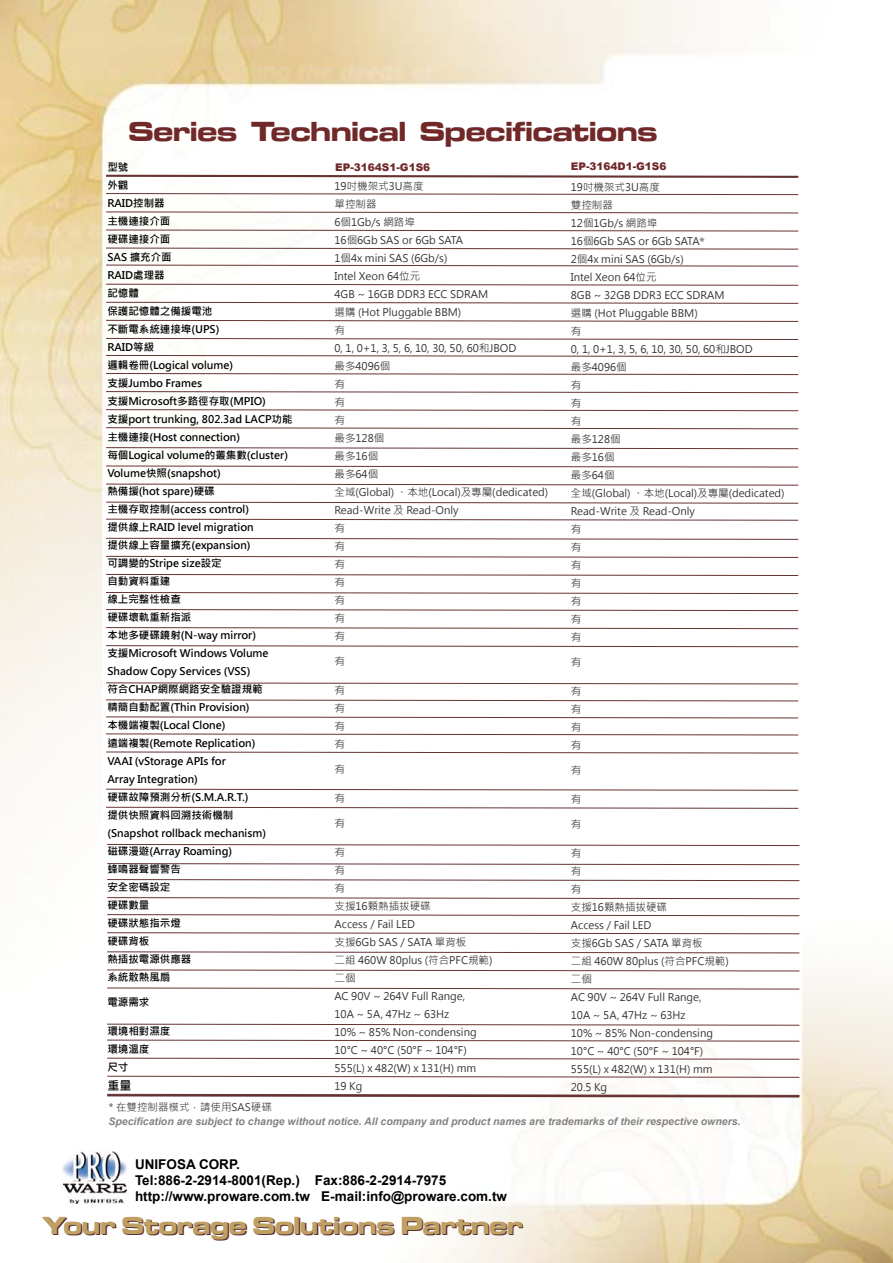
<style>
.page{position:relative;width:893px;height:1263px;background:#fff}
.page>*{position:absolute;margin:0;border:0;box-sizing:border-box;transform-origin:0 0}
.t1{font:28.5px "Microgramma D Bold Exte";color:#702829}
.t2{font:25.5px "Microgramma D Bold Exte";color:#592f34}
.t3{font:700 13.5px/16.2px "Arial";color:#000}
.t4{font:700 12px "Microsoft Jheng Hei";color:#000}
.t5{font:10.5px/18px "Microsoft Jheng Hei";color:#33302f}
.t6{font:700 10.5px/18px "Microsoft Jheng Hei";color:#000}
.t7{font:italic 700 10.5px "Arial";color:#838281}
.t8{font:900 10.5px "Arial";color:#702829}
.t9{font:10.5px "Microsoft Jheng Hei";color:#3e3a39}
.s1{font-family:"Adobe Ming Std";font-weight:300}
</style>
<div class="page">
<img style="left:0;top:0;width:893px;height:1263px">
<svg style="left:104px;top:174px;width:696px;height:5px"></svg>
<svg style="left:105px;top:193px;width:694px;height:2px"></svg>
<svg style="left:105px;top:211px;width:694px;height:3px"></svg>
<svg style="left:105px;top:229px;width:694px;height:3px"></svg>
<svg style="left:105px;top:247px;width:694px;height:3px"></svg>
<svg style="left:105px;top:264px;width:694px;height:3px"></svg>
<svg style="left:105px;top:283px;width:694px;height:3px"></svg>
<svg style="left:105px;top:301px;width:694px;height:3px"></svg>
<svg style="left:105px;top:319px;width:694px;height:3px"></svg>
<svg style="left:105px;top:338px;width:694px;height:2px"></svg>
<svg style="left:105px;top:355px;width:694px;height:2px"></svg>
<svg style="left:105px;top:373px;width:694px;height:2px"></svg>
<svg style="left:105px;top:391px;width:694px;height:2px"></svg>
<svg style="left:105px;top:409px;width:694px;height:3px"></svg>
<svg style="left:105px;top:427px;width:694px;height:3px"></svg>
<svg style="left:105px;top:447px;width:694px;height:3px"></svg>
<svg style="left:105px;top:465px;width:694px;height:3px"></svg>
<svg style="left:105px;top:483px;width:694px;height:3px"></svg>
<svg style="left:105px;top:501px;width:694px;height:3px"></svg>
<svg style="left:105px;top:518px;width:694px;height:3px"></svg>
<svg style="left:105px;top:537px;width:694px;height:3px"></svg>
<svg style="left:105px;top:555px;width:694px;height:3px"></svg>
<svg style="left:105px;top:574px;width:694px;height:2px"></svg>
<svg style="left:105px;top:592px;width:694px;height:2px"></svg>
<svg style="left:105px;top:609px;width:694px;height:2px"></svg>
<svg style="left:105px;top:627px;width:694px;height:2px"></svg>
<svg style="left:105px;top:645px;width:694px;height:3px"></svg>
<svg style="left:105px;top:682px;width:694px;height:3px"></svg>
<svg style="left:105px;top:699px;width:694px;height:3px"></svg>
<svg style="left:105px;top:788px;width:694px;height:3px"></svg>
<svg style="left:105px;top:806px;width:694px;height:3px"></svg>
<svg style="left:106px;top:863px;width:694px;height:2px"></svg>
<svg style="left:106px;top:879px;width:694px;height:2px"></svg>
<svg style="left:106px;top:897px;width:694px;height:2px"></svg>
<svg style="left:106px;top:914px;width:694px;height:2px"></svg>
<svg style="left:106px;top:932px;width:694px;height:3px"></svg>
<svg style="left:106px;top:951px;width:694px;height:3px"></svg>
<svg style="left:106px;top:969px;width:694px;height:3px"></svg>
<svg style="left:106px;top:987px;width:694px;height:3px"></svg>
<svg style="left:106px;top:1023px;width:694px;height:3px"></svg>
<svg style="left:106px;top:1039px;width:694px;height:3px"></svg>
<svg style="left:106px;top:1075px;width:694px;height:3px"></svg>
<svg style="left:105px;top:1093px;width:696px;height:5px"></svg>
<svg style="left:106px;top:1057px;width:694px;height:3px"></svg>
<img style="left:62px;top:1150px;width:66px;height:55px">
<svg style="left:105px;top:716px;width:694px;height:3px"></svg>
<svg style="left:105px;top:733px;width:694px;height:3px"></svg>
<svg style="left:105px;top:751px;width:694px;height:3px"></svg>
<svg style="left:106px;top:844px;width:694px;height:2px"></svg>
<h1 class="t1" style="left:129px;top:112px;width:530px">Series Technical Specifications</h1>
<p class="t6" style="left:107px;top:158px;width:187px">型號<br>外觀<br>RAID控制器<br>主機連接介面<br>硬碟連接介面<br>SAS 擴充介面<br>RAID處理器<br>記憶體<br>保護記憶體之備援電池<br>不斷電系統連接埠(UPS)<br>RAID等級<br>邏輯卷冊(Logical volume)<br>支援Jumbo Frames<br>支援Microsoft多路徑存取(MPIO)<br>支援port trunking, 802.3ad LACP功能主機連接(Host connection)<br>每個Logical volume的叢集數(cluster)<br>Volume快照(snapshot)<br>熱備援(hot spare)硬碟<br>主機存取控制(access control)<br>提供線上RAID level migration<br>提供線上容量擴充(expansion)<br>可調變的Stripe size設定<br>自動資料重建<br>線上完整性檢查<br>硬碟壞軌重新指派<br>本地多硬碟鏡射(N-way mirror)<br>支援Microsoft Windows Volume<br>Shadow Copy Services (VSS)<br>符合CHAP網際網路安全驗證規範<br>精簡自動配置(Thin Provision)<br>本機端複製(Local Clone)<br>遠端複製(Remote Replication)<br>VAAI (vStorage APIs for<br>Array Integration)<br>硬碟故障預測分析(S.M.A.R.T.)<br>提供快照資料回溯技術機制<br>(Snapshot rollback mechanism)<br>磁碟漫遊(Array Roaming)<br>蜂鳴器聲響警告<br>安全密碼設定<br>硬碟數量<br>硬碟狀態指示燈<br>硬碟背板<br>熱插拔電源供應器<br>系統散熱風扇</p>
<p class="t6" style="left:107px;top:993px;width:43px">電源需求</p>
<p class="t6" style="left:107px;top:1022px;width:64px">環境相對濕度環境溫度<br>尺寸</p>
<p class="t4" style="left:107px;top:1078px;width:25px">重量</p>
<p class="t7" style="left:108px;top:1115px;width:634px">Specification are subject to change without notice. All company and product names are trademarks of their respective owners.</p>
<p class="t8" style="left:571px;top:159px;width:97px">EP-3164D1-G1S6</p>
<p class="t5" style="left:571px;top:178px;width:215px">19吋機架式3U高度<br>雙控制器<br>12個1Gb/s 網路埠<br>16個6Gb SAS or 6Gb SATA<span class="s1">*<br></span>2個4x mini SAS (6Gb/s)<br>Intel Xeon 64位元<br>8GB ~ 32GB DDR3 ECC SDRAM<br>選購 (Hot Pluggable BBM)<br>有<br>0, 1, 0+1, 3, 5, 6, 10, 30, 50, 60和JBOD<br>最多4096個<br>有<br>有<br>有<br>最多128個<br>最多16個<br>最多64個<br>全域(Global) 、本地(Local)及專屬(dedicated)<br>Read-Write 及 Read-Only<br>有<br>有<br>有<br>有<br>有<br>有<br>有</p>
<p class="t5" style="left:571px;top:654px;width:12px">有</p>
<p class="t5" style="left:571px;top:682px;width:12px;text-align:justify">有有有有</p>
<p class="t5" style="left:571px;top:762px;width:12px">有</p>
<p class="t5" style="left:571px;top:790px;width:12px">有</p>
<p class="t5" style="left:571px;top:816px;width:12px">有</p>
<p class="t5" style="left:571px;top:844px;width:159px">有<br>有<br>有<br>支援16顆熱插拔硬碟<br>Access / Fail LED<br>支援6Gb SAS / SATA 單背板<br>二組 460W 80plus (符合PFC規範)二個<br>AC 90V ~ 264V Full Range,<br>10A ~ 5A, 47Hz ~ 63Hz<br>10% ~ 85% Non-condensing<br>10°C ~ 40°C (50°F ~ 104°F)<br>555(L) x 482(W) x 131(H) mm<br>20.5 Kg</p>
<p class="t8" style="left:335px;top:160px;width:97px">EP-3164S1-G1S6</p>
<p class="t5" style="left:334px;top:177px;width:215px">19吋機架式3U高度<br>單控制器<br>6個1Gb/s 網路埠<br>16個6Gb SAS or 6Gb SATA<br>1個4x mini SAS (6Gb/s)<br>Intel Xeon 64位元<br>4GB ~ 16GB DDR3 ECC SDRAM<br>選購 (Hot Pluggable BBM)<br>有<br>0, 1, 0+1, 3, 5, 6, 10, 30, 50, 60和JBOD<br>最多4096個<br>有<br>有<br>有<br>最多128個<br>最多16個<br>最多64個<br>全域(Global) 、本地(Local)及專屬(dedicated)<br>Read-Write 及 Read-Only<br>有<br>有<br>有<br>有<br>有<br>有<br>有</p>
<p class="t5" style="left:334px;top:652px;width:12px">有</p>
<p class="t5" style="left:334px;top:681px;width:12px;text-align:justify">有有有有</p>
<p class="t5" style="left:334px;top:760px;width:12px">有</p>
<p class="t5" style="left:334px;top:789px;width:12px">有</p>
<p class="t5" style="left:334px;top:814px;width:12px">有</p>
<p class="t5" style="left:334px;top:843px;width:159px">有<br>有<br>有<br>支援16顆熱插拔硬碟<br>Access / Fail LED<br>支援6Gb SAS / SATA 單背板<br>二組 460W 80plus (符合PFC規範)二個<br>AC 90V ~ 264V Full Range,<br>10A ~ 5A, 47Hz ~ 63Hz<br>10% ~ 85% Non-condensing<br>10°C ~ 40°C (50°F ~ 104°F)<br>555(L) x 482(W) x 131(H) mm<br>19 Kg</p>
<p class="t9" style="left:109px;top:1100px;width:165px">* 在雙控制器模式，請使用SAS硬碟</p>
<p class="t3" style="left:135px;top:1156px;width:373px">UNIFOSA CORP.<br>Tel:886-2-2914-8001(Rep.) Fax:886-2-2914-7975 http://www.proware.com.tw E-mail:info@proware.com.tw</p>
<h2 class="t2" style="left:44px;top:1209px;width:481px">Your Storage Solutions Partner</h2>
</div>
